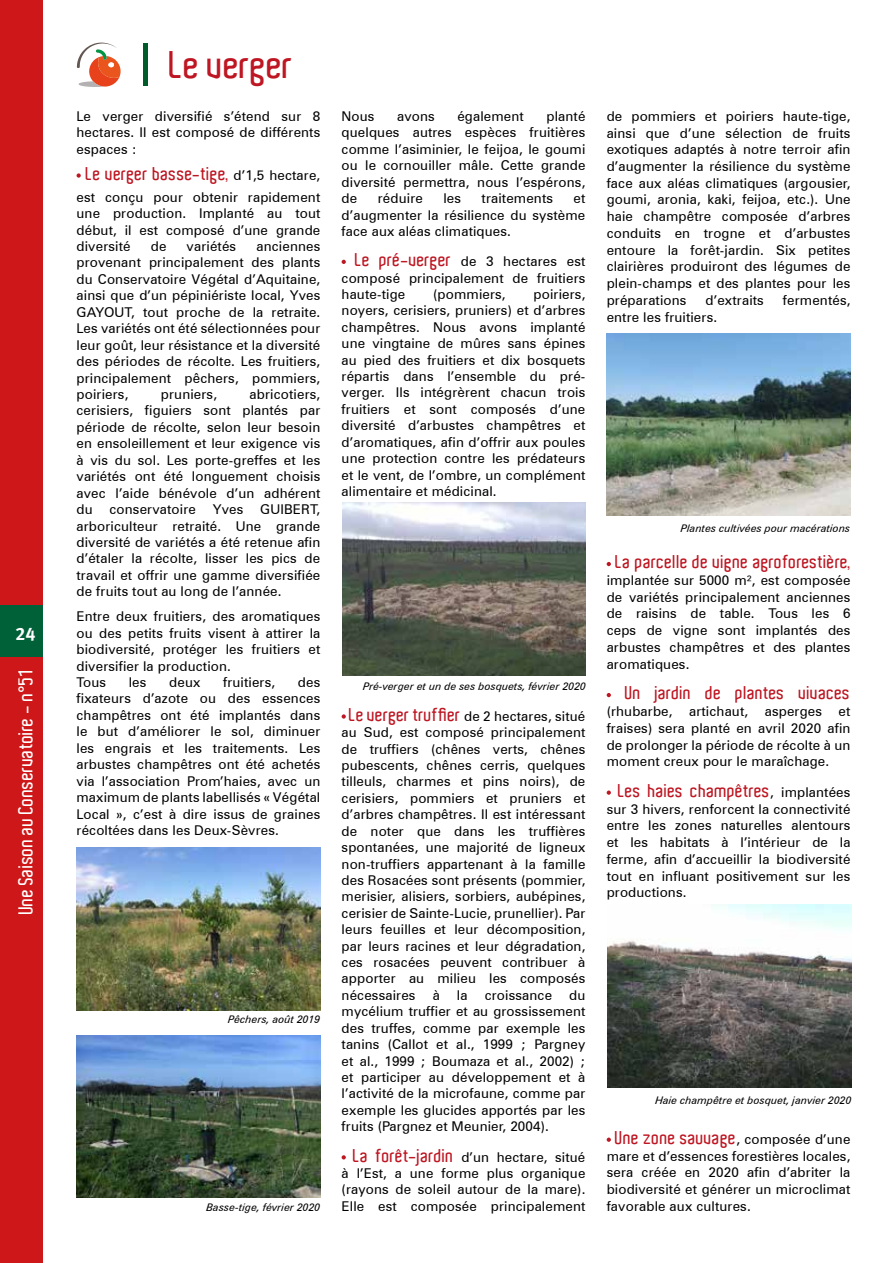
<style>
.page{position:relative;width:893px;height:1263px;background:#fff}
.page>*{position:absolute;margin:0;border:0;box-sizing:border-box;transform-origin:0 0}
.t1{font:600 37.5px "Aldo";color:#be1622}
.t2{font:600 19.5px "Aldo";color:#fff}
.t3{font:600 18px "Aldo";letter-spacing:.01em;color:#be1622}
.t4{font:18px "Meta Bold CELF Roman";color:#fff}
.t5{font:13.5px/16.4px "Zurich BT";letter-spacing:.01em;color:#000;text-align:justify}
.t6{font:italic 10.5px "Zurich BT";color:#000}
.s1{font-family:"Zurich BT";font-weight:400;font-size:13.5px;color:#000}
.s2{font-family:"Aldo";font-weight:600;font-size:18px;color:#be1622}
</style>
<div class="page">
<div style="left:0;top:0;width:43px;height:1263px;background:#cd1719"></div>
<div style="left:0;top:606px;width:43px;height:51px;background:#006139"></div>
<svg style="left:77px;top:173px;width:4px;height:5px"></svg>
<svg style="left:342px;top:260px;width:4px;height:4px"></svg>
<svg style="left:342px;top:714px;width:4px;height:5px"></svg>
<svg style="left:342px;top:1155px;width:4px;height:4px"></svg>
<svg style="left:607px;top:562px;width:4px;height:4px"></svg>
<svg style="left:607px;top:693px;width:4px;height:4px"></svg>
<svg style="left:607px;top:790px;width:4px;height:5px"></svg>
<svg style="left:607px;top:1137px;width:4px;height:5px"></svg>
<img style="left:77px;top:848px;width:243px;height:162px">
<img style="left:77px;top:1036px;width:243px;height:161px">
<svg style="left:77px;top:43px;width:44px;height:44px"></svg>
<hr style="left:143px;top:43px;width:4px;height:43px;background:#005b2b">
<img style="left:342px;top:503px;width:244px;height:172px">
<img style="left:607px;top:333px;width:243px;height:183px">
<img style="left:608px;top:905px;width:243px;height:182px">
<h3 class="t4" style="left:15px;top:623px;width:22px">24</h3>
<h2 class="t2" style="left:15px;top:914px;width:246px;rotate:-90deg">Une Saison au Conservatoire - n°51</h2>
<h1 class="t1" style="left:169px;top:44px;width:126px">Le verger</h1>
<p class="t5" style="left:77px;top:108px;width:245px">Le verger diversifié s’étend sur 8 hectares. Il est composé de différents espaces :</p>
<h3 class="t3" style="left:86px;top:163px;width:236px">Le verger basse-tige, <span class="s1">d’1,5 hectare,</span></h3>
<p class="t5" style="left:77px;top:188px;width:245px">est conçu pour obtenir rapidement une production. Implanté au tout début, il est composé d’une grande diversité</p>
<p class="t5" style="left:151px;top:238px;width:17px">de</p>
<p class="t5" style="left:187px;top:238px;width:51px">variétés</p>
<p class="t5" style="left:77px;top:238px;width:245px;text-indent:180px">anciennes provenant principalement des plants du Conservatoire Végétal d’Aquitaine, ainsi que d’un pépiniériste local, Yves GAYOUT, tout proche de la retraite.<br>Les variétés ont été sélectionnées pour leur goût, leur résistance et la diversité des périodes de récolte. Les fruitiers, principalement pêchers, pommiers, poiriers,</p>
<p class="t5" style="left:77px;top:386px;width:245px;text-indent:173px">abricotiers, cerisiers, figuiers sont plantés par période de récolte, selon leur besoin en ensoleillement et leur exigence vis à vis du sol. Les porte-greffes et les variétés ont été longuement choisis avec l’aide bénévole d’un adhérent du conservatoire Yves GUIBERT, arboriculteur retraité. Une grande diversité de variétés a été retenue afin d’étaler la récolte, lisser les pics de travail et offrir une gamme diversifiée de fruits tout au long de l’année.</p>
<p class="t5" style="left:77px;top:608px;width:245px;text-align:left">Entre deux fruitiers, des aromatiques ou des petits fruits visent à attirer la biodiversité, protéger les fruitiers et diversifier la production.<br>Tous</p>
<p class="t5" style="left:161px;top:386px;width:58px">pruniers,</p>
<p class="t5" style="left:129px;top:674px;width:19px">les</p>
<p class="t5" style="left:169px;top:674px;width:33px">deux</p>
<p class="t5" style="left:223px;top:674px;width:54px">fruitiers,</p>
<p class="t5" style="left:77px;top:674px;width:245px;text-indent:221px">des fixateurs d’azote ou des essences champêtres ont été implantés dans le but d’améliorer le sol, diminuer les engrais et les traitements. Les arbustes champêtres ont été achetés via l’association Prom’haies, avec un maximum de plants labellisés « Végétal Local », c’est à dire issus de graines récoltées dans les Deux-Sèvres.</p>
<p class="t6" style="left:228px;top:1012px;width:94px">Pêchers, août 2019</p>
<p class="t6" style="left:206px;top:1201px;width:115px">Basse-tige, février 2020</p>
<p class="t5" style="left:342px;top:108px;width:245px;text-indent:205px">planté quelques autres espèces fruitières comme l’asiminier, le feijoa, le goumi ou le cornouiller mâle. Cette grande diversité permettra, nous l’espérons, de</p>
<p class="t5" style="left:342px;top:108px;width:35px">Nous</p>
<p class="t5" style="left:397px;top:108px;width:39px">avons</p>
<p class="t5" style="left:457px;top:108px;width:68px">également</p>
<p class="t5" style="left:378px;top:190px;width:47px">réduire</p>
<p class="t5" style="left:443px;top:190px;width:19px">les</p>
<p class="t5" style="left:482px;top:190px;width:73px">traitements</p>
<p class="t5" style="left:342px;top:190px;width:245px;text-indent:232px">et d’augmenter la résilience du système face aux aléas climatiques.</p>
<p class="t5" style="left:342px;top:253px;width:245px;text-indent:14px"><span class="s2">Le pré-verger</span> de 3 hectares est composé principalement de fruitiers haute-tige</p>
<p class="t5" style="left:433px;top:286px;width:74px">(pommiers,</p>
<p class="t5" style="left:342px;top:286px;width:245px;text-indent:192px">poiriers, noyers, cerisiers, pruniers) et d’arbres champêtres. Nous avons implanté une vingtaine de mûres sans épines au pied des fruitiers et dix bosquets répartis dans l’ensemble du pré&shy;verger. Ils intégrèrent chacun trois fruitiers et sont composés d’une diversité d’arbustes champêtres et d’aromatiques, afin d’offrir aux poules une protection contre les prédateurs et le vent, de l’ombre, un complément alimentaire et médicinal.</p>
<p class="t6" style="left:363px;top:680px;width:224px">Pré-verger et un de ses bosquets, février 2020</p>
<p class="t5" style="left:342px;top:708px;width:245px;text-indent:8px"><span class="s2">Le verger truffier</span> de 2 hectares, situé au Sud, est composé principalement de truffiers (chênes verts, chênes pubescents, chênes cerris, quelques tilleuls, charmes et pins noirs), de cerisiers, pommiers et pruniers et d’arbres champêtres. Il est intéressant de noter que dans les truffières spontanées, une majorité de ligneux non-truffiers appartenant à la famille des Rosacées sont présents (pommier, merisier, alisiers, sorbiers, aubépines, cerisier de Sainte-Lucie, prunellier). Par leurs feuilles et leur décomposition, par leurs racines et leur dégradation, ces rosacées peuvent contribuer à apporter au milieu les composés nécessaires</p>
<p class="t5" style="left:433px;top:987px;width:9px">à</p>
<p class="t5" style="left:457px;top:987px;width:12px">la</p>
<p class="t5" style="left:485px;top:987px;width:69px">croissance</p>
<p class="t5" style="left:342px;top:987px;width:245px;text-indent:228px">du mycélium truffier et au grossissement des truffes, comme par exemple les tanins (Callot et al., 1999 ; Pargney et al., 1999 ; Boumaza et al., 2002) ; et participer au développement et à l’activité de la microfaune, comme par exemple les glucides apportés par les fruits (Pargnez et Meunier, 2004).</p>
<p class="t5" style="left:342px;top:1148px;width:245px;text-indent:12px"><span class="s2">La forêt-jardin</span> d’un hectare, situé à l’Est, a une forme plus organique (rayons de soleil autour de la mare).<br>Elle est composée principalement</p>
<p class="t5" style="left:607px;top:107px;width:245px;line-height:16.8px">de pommiers et poiriers haute-tige, ainsi que d’une sélection de fruits exotiques adaptés à notre terroir afin d’augmenter la résilience du système face aux aléas climatiques (argousier, goumi, aronia, kaki, feijoa, etc.). Une haie champêtre composée d’arbres conduits en trogne et d’arbustes entoure la forêt-jardin. Six petites clairières produiront des légumes de plein-champs et des plantes pour les préparations</p>
<p class="t5" style="left:706px;top:292px;width:60px">d’extraits</p>
<p class="t5" style="left:783px;top:292px;width:69px">fermentés,</p>
<p class="t5" style="left:607px;top:308px;width:112px">entre les fruitiers.</p>
<p class="t6" style="left:681px;top:522px;width:171px">Plantes cultivées pour macérations</p>
<h3 class="t3" style="left:615px;top:552px;width:236px">La parcelle de vigne agroforestière,</h3>
<p class="t5" style="left:607px;top:572px;width:245px;line-height:16.8px">implantée sur 5000 m², est composée de variétés principalement anciennes de raisins de table. Tous les 6 ceps de vigne sont implantés des arbustes champêtres et des plantes aromatiques.</p>
<h3 class="t3" style="left:625px;top:683px;width:227px">Un jardin de plantes vivaces</h3>
<p class="t5" style="left:607px;top:703px;width:245px;line-height:16.8px">(rhubarbe, artichaut, asperges et fraises) sera planté en avril 2020 afin de prolonger la période de récolte à un moment creux pour le maraîchage.</p>
<h3 class="t3" style="left:618px;top:780px;width:234px">Les haies champêtres<span class="s1">, implantées</span></h3>
<p class="t5" style="left:607px;top:800px;width:245px;line-height:16.8px">sur 3 hivers, renforcent la connectivité entre les zones naturelles alentours et les habitats à l’intérieur de la ferme, afin d’accueillir la biodiversité tout en influant positivement sur les productions.</p>
<p class="t6" style="left:655px;top:1094px;width:198px">Haie champêtre et bosquet, janvier 2020</p>
<h3 class="t3" style="left:615px;top:1127px;width:237px">Une zone sauvage<span class="s1">, composée d’une</span></h3>
<p class="t5" style="left:607px;top:1147px;width:245px;line-height:16.8px">mare et d’essences forestières locales, sera créée en 2020 afin d’abriter la biodiversité et générer un microclimat favorable aux cultures.</p>
</div>
